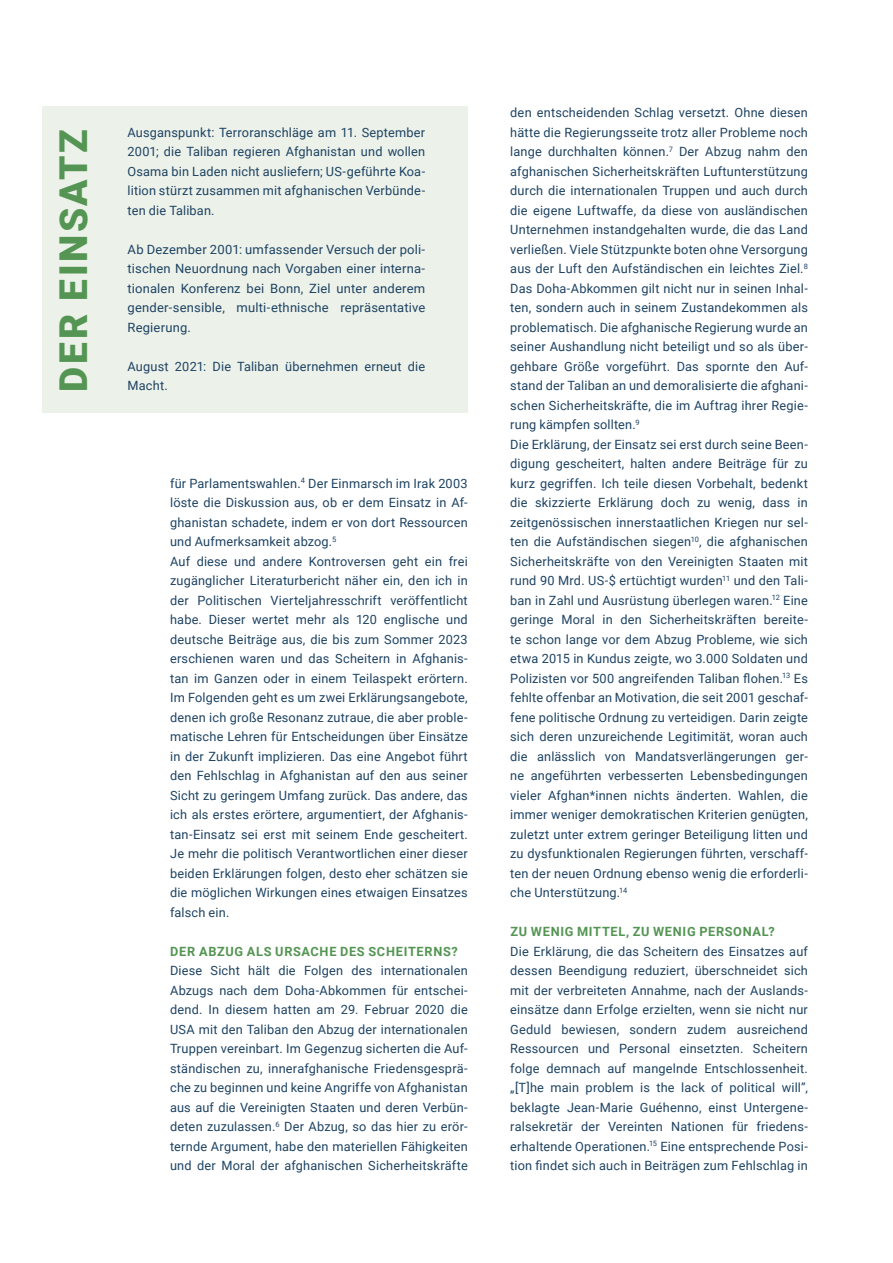
<style>
.page{position:relative;width:893px;height:1263px;background:#fff}
.page>*{position:absolute;margin:0;border:0;box-sizing:border-box;transform-origin:0 0}
.Titel{font:900 38.4px "Roboto";letter-spacing:.065em;color:#549553}
.Fließtext{font:12.75px/19.5px "Roboto";letter-spacing:.015em;color:#1e4363;text-align:justify}
.Zwischenüberschrift{font:700 12.75px "Roboto";letter-spacing:.055em;color:#549553}
</style>
<div class="page">
<div style="left:43px;top:106px;width:425px;height:306px;background:#ecf1e9"></div>
<h1 class="Titel" style="left:47px;top:392px;width:264px;rotate:-90deg">DER EINSATZ</h1>
<p class="Fließtext" style="left:128px;top:122px;width:299px">Ausganspunkt: Terroranschläge am 11. September 2001; die Taliban regieren Afghanistan und wollen Osama bin Laden nicht ausliefern; US-geführte Koa&shy;lition stürzt zusammen mit afghanischen Verbünde&shy;ten die Taliban.</p>
<p class="Fließtext" style="left:128px;top:239px;width:299px">Ab Dezember 2001: umfassender Versuch der poli&shy;tischen Neuordnung nach Vorgaben einer interna&shy;tionalen Konferenz bei Bonn, Ziel unter anderem gender-sensible, multi-ethnische repräsentative Regierung.</p>
<p class="Fließtext" style="left:128px;top:356px;width:299px">August 2021: Die Taliban übernehmen erneut die<br>Macht.</p>
<p class="Fließtext" style="left:170px;top:473px;width:299px">für Parlamentswahlen.<sup>4</sup> Der Einmarsch im Irak 2003 löste die Diskussion aus, ob er dem Einsatz in Af&shy;ghanistan schadete, indem er von dort Ressourcen und Aufmerksamkeit abzog.<sup>5</sup></p>
<p class="Fließtext" style="left:170px;top:551px;width:299px">Auf diese und andere Kontroversen geht ein frei zugänglicher Literaturbericht näher ein, den ich in der Politischen Vierteljahresschrift veröffentlicht habe. Dieser wertet mehr als 120 englische und deutsche Beiträge aus, die bis zum Sommer 2023 erschienen waren und das Scheitern in Afghanis&shy;tan im Ganzen oder in einem Teilaspekt erörtern.<br>Im Folgenden geht es um zwei Erklärungsangebote, denen ich große Resonanz zutraue, die aber proble&shy;matische Lehren für Entscheidungen über Einsätze in der Zukunft implizieren. Das eine Angebot führt den Fehlschlag in Afghanistan auf den aus seiner Sicht zu geringem Umfang zurück. Das andere, das ich als erstes erörtere, argumentiert, der Afghanis&shy;tan-Einsatz sei erst mit seinem Ende gescheitert.<br>Je mehr die politisch Verantwortlichen einer dieser beiden Erklärungen folgen, desto eher schätzen sie die möglichen Wirkungen eines etwaigen Einsatzes falsch ein.</p>
<h2 class="Zwischenüberschrift" style="left:170px;top:942px;width:289px">DER ABZUG ALS URSACHE DES SCHEITERNS?</h2>
<p class="Fließtext" style="left:170px;top:960px;width:299px">Diese Sicht hält die Folgen des internationalen Abzugs nach dem Doha-Abkommen für entschei&shy;dend. In diesem hatten am 29. Februar 2020 die USA mit den Taliban den Abzug der internationalen Truppen vereinbart. Im Gegenzug sicherten die Auf&shy;ständischen zu, innerafghanische Friedensgesprä&shy;che zu beginnen und keine Angriffe von Afghanistan aus auf die Vereinigten Staaten und deren Verbün&shy;deten zuzulassen.<sup>6</sup> Der Abzug, so das hier zu erör&shy;ternde Argument, habe den materiellen Fähigkeiten und der Moral der afghanischen Sicherheitskräfte</p>
<p class="Fließtext" style="left:510px;top:102px;width:299px">den entscheidenden Schlag versetzt. Ohne diesen hätte die Regierungsseite trotz aller Probleme noch lange durchhalten können.<sup>7</sup> Der Abzug nahm den afghanischen Sicherheitskräften Luftunterstützung durch die internationalen Truppen und auch durch die eigene Luftwaffe, da diese von ausländischen Unternehmen instandgehalten wurde, die das Land verließen. Viele Stützpunkte boten ohne Versorgung aus der Luft den Aufständischen ein leichtes Ziel.<sup>8<br></sup>Das Doha-Abkommen gilt nicht nur in seinen Inhal&shy;ten, sondern auch in seinem Zustandekommen als problematisch. Die afghanische Regierung wurde an seiner Aushandlung nicht beteiligt und so als über&shy;gehbare Größe vorgeführt. Das spornte den Auf&shy;stand der Taliban an und demoralisierte die afghani&shy;schen Sicherheitskräfte, die im Auftrag ihrer Regie&shy;rung kämpfen sollten.<sup>9</sup></p>
<p class="Fließtext" style="left:510px;top:434px;width:299px">Die Erklärung, der Einsatz sei erst durch seine Been&shy;digung gescheitert, halten andere Beiträge für zu kurz gegriffen. Ich teile diesen Vorbehalt, bedenkt die skizzierte Erklärung doch zu wenig, dass in zeitgenössischen innerstaatlichen Kriegen nur sel&shy;ten die Aufständischen siegen<sup>10</sup>, die afghanischen Sicherheitskräfte von den Vereinigten Staaten mit rund 90 Mrd. US-$ ertüchtigt wurden<sup>11</sup> und den Tali&shy;ban in Zahl und Ausrüstung überlegen waren.<sup>12</sup> Eine geringe Moral in den Sicherheitskräften bereite&shy;te schon lange vor dem Abzug Probleme, wie sich etwa 2015 in Kundus zeigte, wo 3.000 Soldaten und Polizisten vor 500 angreifenden Taliban flohen.<sup>13</sup> Es fehlte offenbar an Motivation, die seit 2001 geschaf&shy;fene politische Ordnung zu verteidigen. Darin zeigte sich deren unzureichende Legitimität, woran auch die anlässlich von Mandatsverlängerungen ger&shy;ne angeführten verbesserten Lebensbedingungen vieler Afghan*innen nichts änderten. Wahlen, die immer weniger demokratischen Kriterien genügten, zuletzt unter extrem geringer Beteiligung litten und zu dysfunktionalen Regierungen führten, verschaff&shy;ten der neuen Ordnung ebenso wenig die erforderli&shy;che Unterstützung.<sup>14</sup></p>
<h2 class="Zwischenüberschrift" style="left:510px;top:923px;width:266px">ZU WENIG MITTEL, ZU WENIG PERSONAL?</h2>
<p class="Fließtext" style="left:510px;top:941px;width:299px">Die Erklärung, die das Scheitern des Einsatzes auf dessen Beendigung reduziert, überschneidet sich mit der verbreiteten Annahme, nach der Auslands&shy;einsätze dann Erfolge erzielten, wenn sie nicht nur Geduld bewiesen, sondern zudem ausreichend Ressourcen und Personal einsetzten. Scheitern folge demnach auf mangelnde Entschlossenheit. „[T]he main problem is the lack of political will”, beklagte Jean-Marie Guéhenno, einst Untergene&shy;ralsekretär der Vereinten Nationen für friedens&shy;erhaltende Operationen.<sup>15</sup> Eine entsprechende Posi&shy;tion findet sich auch in Beiträgen zum Fehlschlag in</p>
</div>
